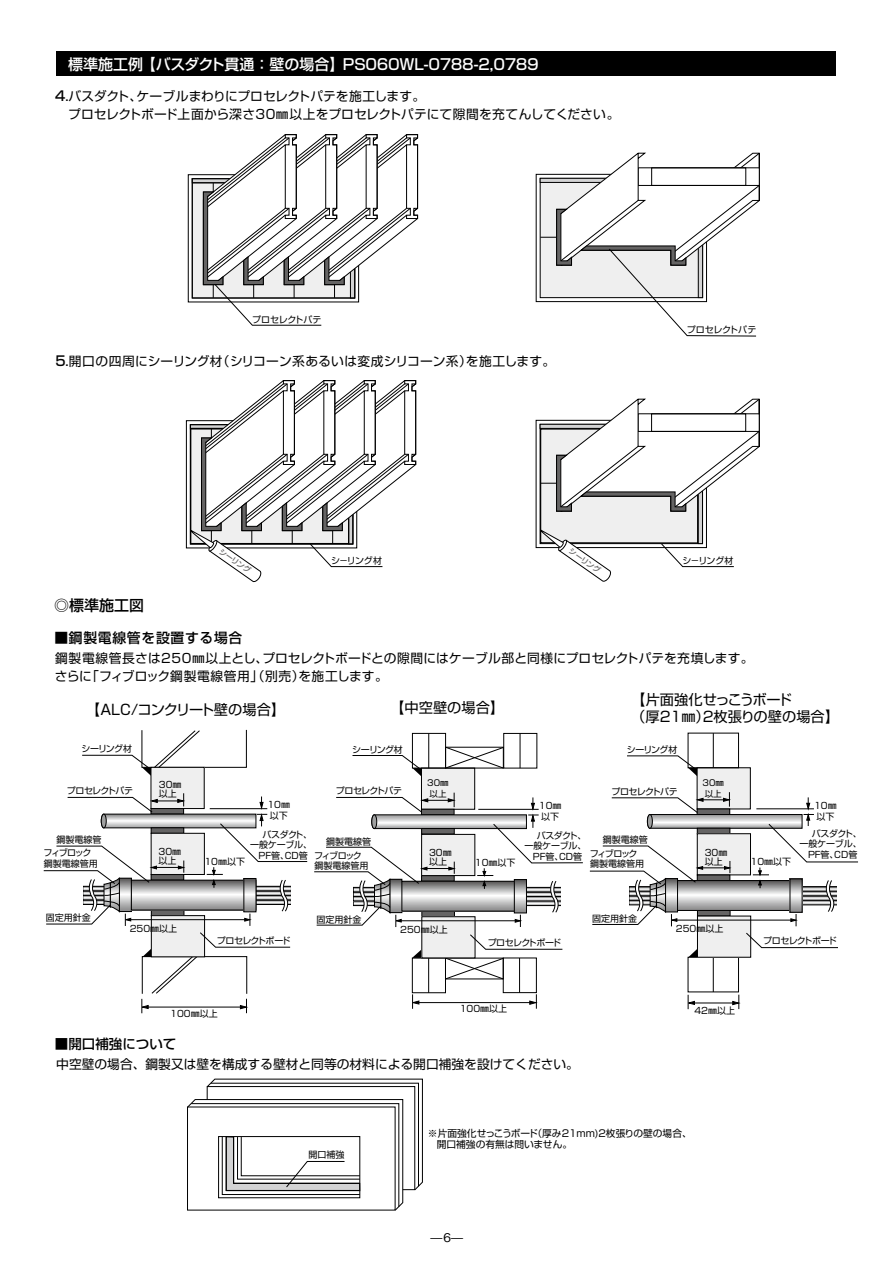
<style>
.page{position:relative;width:893px;height:1263px;background:#fff}
.page>*{position:absolute;margin:0;border:0;box-sizing:border-box;transform-origin:0 0}
.t1{font:500 15px "Shin Go Pro";letter-spacing:-.05em;color:#fff}
.t2{font:500 15px "Shin Go Pro";color:#000}
.t3{font:14.25px/17.2px "Shin Go Pro";color:#000}
.t4{font:14.25px "Shin Go Pro";letter-spacing:-.04em;color:#000}
.t5{font:500 13.8px "Shin Go Pro";letter-spacing:.05em;color:#000}
.t6{font:500 13.5px "Shin Go Pro";color:#000}
.t7{font:12.75px/17.9px "Shin Go Pro";color:#000}
.t8{font:12px "Shin Go Pro";color:#000}
.t9{font:9.75px/10.6px "Shin Go Pro";color:#000}
.t10{font:9px/9px "Shin Go Pro";letter-spacing:-.015em;color:#000}
.t11{font:9px "Shin Go Pro";letter-spacing:-.07em;color:#000}
.t12{font:9px "Shin Go Pro";letter-spacing:-.05em;color:#000}
.t13{font:8.55px/10.6px "Shin Go Pro";color:#000}
.t14{font:500 7.5px "Shin Go Pro";color:#656464}
.s1{font-weight:500;font-size:13.5px}
.s2{font-weight:500;font-size:12.15px}
.s3{font-family:"Gothic BBB Pro";font-weight:500}
</style>
<div class="page">
<div style="left:56px;top:51px;width:779px;height:25px;background:#000"></div>
<div style="left:540px;top:178px;width:163px;height:120px;background:#efefef"></div>
<hr style="left:540px;top:237px;width:163px;height:1px;background:#000">
<hr style="left:540px;top:178px;width:68px;height:4px;background:#d3d3d4">
<div style="left:540px;top:178px;width:69px;height:5px;border:1px solid #000"></div>
<svg style="left:187px;top:1079px;width:236px;height:132px"></svg>
<svg style="left:192px;top:134px;width:226px;height:192px"></svg>
<svg style="left:556px;top:153px;width:204px;height:183px"></svg>
<div style="left:151px;top:767px;width:53px;height:41px;background:#efefef"></div>
<svg style="left:82px;top:730px;width:118px;height:46px"></svg>
<div style="left:421px;top:768px;width:54px;height:41px;background:#efefef"></div>
<div style="left:421px;top:768px;width:54px;height:41px;border:1px solid #000"></div>
<svg style="left:412px;top:949px;width:10px;height:9px"></svg>
<div style="left:412px;top:733px;width:34px;height:35px;border:1px solid #000"></div>
<hr style="left:428px;top:733px;width:1px;height:35px;background:#000">
<svg style="left:445px;top:747px;width:59px;height:22px"></svg>
<div style="left:412px;top:958px;width:34px;height:35px;border:1px solid #000"></div>
<hr style="left:428px;top:958px;width:1px;height:35px;background:#000">
<div style="left:503px;top:958px;width:34px;height:35px;border:1px solid #000"></div>
<hr style="left:519px;top:958px;width:1px;height:35px;background:#000">
<svg style="left:445px;top:957px;width:59px;height:22px"></svg>
<svg style="left:352px;top:755px;width:69px;height:21px"></svg>
<div style="left:697px;top:768px;width:53px;height:41px;background:#efefef"></div>
<div style="left:697px;top:767px;width:54px;height:42px;border:1px solid #000"></div>
<svg style="left:688px;top:949px;width:9px;height:8px"></svg>
<div style="left:688px;top:733px;width:51px;height:35px;border:1px solid #000"></div>
<hr style="left:713px;top:733px;width:1px;height:35px;background:#000">
<hr style="left:713px;top:957px;width:1px;height:35px;background:#000">
<svg style="left:627px;top:755px;width:70px;height:21px"></svg>
<hr style="left:418px;top:1002px;width:113px;height:1px;background:#000">
<svg style="left:412px;top:994px;width:7px;height:15px"></svg>
<svg style="left:529px;top:994px;width:8px;height:15px"></svg>
<hr style="left:693px;top:1003px;width:41px;height:1px;background:#000">
<svg style="left:687px;top:995px;width:8px;height:14px"></svg>
<svg style="left:732px;top:995px;width:8px;height:14px"></svg>
<div style="left:151px;top:916px;width:54px;height:41px;background:#efefef"></div>
<svg style="left:141px;top:932px;width:150px;height:81px"></svg>
<div style="left:422px;top:917px;width:53px;height:41px;background:#efefef"></div>
<svg style="left:470px;top:934px;width:93px;height:16px"></svg>
<div style="left:697px;top:916px;width:54px;height:41px;background:#efefef"></div>
<div style="left:697px;top:916px;width:54px;height:41px;border:1px solid #000"></div>
<svg style="left:746px;top:932px;width:92px;height:16px"></svg>
<svg style="left:190px;top:380px;width:226px;height:202px"></svg>
<svg style="left:539px;top:399px;width:221px;height:183px"></svg>
<svg style="left:43px;top:793px;width:265px;height:133px"></svg>
<svg style="left:314px;top:793px;width:269px;height:134px"></svg>
<svg style="left:589px;top:792px;width:269px;height:134px"></svg>
<div style="left:503px;top:733px;width:34px;height:35px;border:1px solid #000"></div>
<hr style="left:520px;top:733px;width:1px;height:35px;background:#000">
<h1 class="t1" style="left:68px;top:52px;width:474px">標準施工例 【バスダクト貫通：壁の場合】PS０６０WL-０７８８-2，０７８９</h1>
<h3 class="t7" style="left:55px;top:86px;width:566px"><span class="s1">4</span><span class="s2">.</span>バスダクト、ケーブルまわりにプロセレクトパテを施工します。<br>　プロセレクトボード上面から深さ30㎜以上をプロセレクトパテにて隙間を充てんしてください。</h3>
<p class="t10" style="left:252px;top:313px;width:71px">プロセレクトパテ</p>
<h3 class="t7" style="left:55px;top:351px;width:501px"><span class="s1">5</span><span class="s2">.</span>開口の四周にシーリング材（シリコーン系あるいは変成シリコーン系）を施工します。</h3>
<h1 class="t2" style="left:54px;top:593px;width:91px">◎標準施工図</h1>
<p class="t14" style="left:224px;top:545px;width:38px;rotate:35deg">シーリング</p>
<p class="t14" style="left:573px;top:545px;width:38px;rotate:35deg">シーリング</p>
<p class="t10" style="left:331px;top:555px;width:53px">シ－リング材</p>
<p class="t10" style="left:687px;top:324px;width:71px">プロセレクトパテ</p>
<p class="t10" style="left:682px;top:555px;width:53px">シ－リング材</p>
<h3 class="t5" style="left:54px;top:626px;width:189px">■鋼製電線管を設置する場合</h3>
<h3 class="t7" style="left:55px;top:648px;width:700px">鋼製電線管長さは250㎜以上とし、プロセレクトボードとの隙間にはケーブル部と同様にプロセレクトパテを充填します。さらに「フィブロック鋼製電線管用」（別売）を施工します。</h3>
<h2 class="t3" style="left:631px;top:689px;width:210px">【片面強化せっこうボード<br>（厚21㎜）2枚張りの壁の場合】</h2>
<p class="t10" style="left:627px;top:744px;width:52px">シーリング材</p>
<p class="t12" style="left:611px;top:784px;width:68px">プロセレクトパテ</p>
<p class="t13" style="left:703px;top:776px;width:23px">30㎜以上</p>
<p class="t10" style="left:814px;top:799px;width:24px;line-height:10.6px">10㎜以下</p>
<h2 class="t3" style="left:390px;top:697px;width:116px">【中空壁の場合】</h2>
<p class="t10" style="left:352px;top:744px;width:52px">シーリング材</p>
<p class="t12" style="left:336px;top:784px;width:68px">プロセレクトパテ</p>
<h2 class="t4" style="left:86px;top:698px;width:201px">【ALC/コンクリート壁の場合】</h2>
<p class="t10" style="left:81px;top:743px;width:52px">シーリング材</p>
<p class="t12" style="left:67px;top:783px;width:68px">プロセレクトパテ</p>
<p class="t13" style="left:427px;top:777px;width:23px">30㎜以上</p>
<p class="t10" style="left:159px;top:779px;width:24px">30㎜以上</p>
<p class="t10" style="left:267px;top:798px;width:24px;line-height:10.6px">10㎜以下</p>
<p class="t10" style="left:539px;top:799px;width:24px;line-height:10.6px">10㎜以下</p>
<p class="t10" style="left:537px;top:830px;width:51px">バスダクト、</p>
<p class="t10" style="left:524px;top:840px;width:64px">一般ケーブル、</p>
<p class="t10" style="left:533px;top:851px;width:51px">PF管、CD管</p>
<p class="t10" style="left:812px;top:828px;width:51px">バスダクト、</p>
<p class="t10" style="left:799px;top:838px;width:64px">一般ケーブル、</p>
<p class="t10" style="left:808px;top:849px;width:51px">PF管、CD管</p>
<p class="t10" style="left:263px;top:828px;width:51px">バスダクト、</p>
<p class="t10" style="left:250px;top:839px;width:64px">一般ケーブル、</p>
<p class="t10" style="left:259px;top:850px;width:51px">PF管、CD管</p>
<p class="t10" style="left:56px;top:834px;width:46px">鋼製電線管</p>
<p class="t10" style="left:326px;top:835px;width:46px">鋼製電線管</p>
<p class="t10" style="left:603px;top:834px;width:46px">鋼製電線管</p>
<p class="t10" style="left:159px;top:846px;width:24px">30㎜以上</p>
<p class="t10" style="left:44px;top:846px;width:56px;line-height:10.5px">フィブロック鋼製電線管用</p>
<p class="t10" style="left:705px;top:847px;width:24px">30㎜以上</p>
<p class="t10" style="left:590px;top:847px;width:56px;line-height:10.5px">フィブロック鋼製電線管用</p>
<p class="t10" style="left:429px;top:847px;width:24px">30㎜以上</p>
<p class="t10" style="left:314px;top:849px;width:56px;line-height:10.5px">フィブロック鋼製電線管用</p>
<p class="t10" style="left:204px;top:856px;width:42px">10㎜以下</p>
<p class="t10" style="left:751px;top:856px;width:42px">10㎜以下</p>
<p class="t10" style="left:475px;top:857px;width:42px">10㎜以下</p>
<p class="t10" style="left:46px;top:912px;width:46px">固定用針金</p>
<p class="t10" style="left:130px;top:923px;width:49px">250㎜以上</p>
<p class="t11" style="left:217px;top:933px;width:75px">プロセレクトボード</p>
<p class="t10" style="left:170px;top:1008px;width:49px">100㎜以上</p>
<p class="t10" style="left:316px;top:913px;width:46px">固定用針金</p>
<p class="t10" style="left:400px;top:924px;width:49px">250㎜以上</p>
<p class="t11" style="left:488px;top:935px;width:75px">プロセレクトボード</p>
<p class="t10" style="left:592px;top:913px;width:46px">固定用針金</p>
<p class="t10" style="left:676px;top:923px;width:49px">250㎜以上</p>
<p class="t10" style="left:460px;top:1003px;width:49px">100㎜以上</p>
<p class="t10" style="left:694px;top:1005px;width:42px">42㎜以上</p>
<h3 class="t6" style="left:55px;top:1033px;width:123px">■開口補強について</h3>
<h3 class="t7" style="left:56px;top:1054px;width:524px">中空壁の場合、鋼製又は壁を構成する壁材と同等の材料による開口補強を設けてください。</h3>
<p class="t10" style="left:309px;top:1149px;width:37px">開口補強</p>
<p class="t9" style="left:437px;top:1127px;width:257px;text-indent:-9px">※片面強化せっこうボード（厚み21mm)2枚張りの壁の場合、開口補強の有無は問いません。</p>
<p class="t11" style="left:763px;top:933px;width:75px">プロセレクトボード</p>
<h3 class="t8" style="left:430px;top:1227px;width:34px">̶<span class="s3">6</span>̶</h3>
</div>
